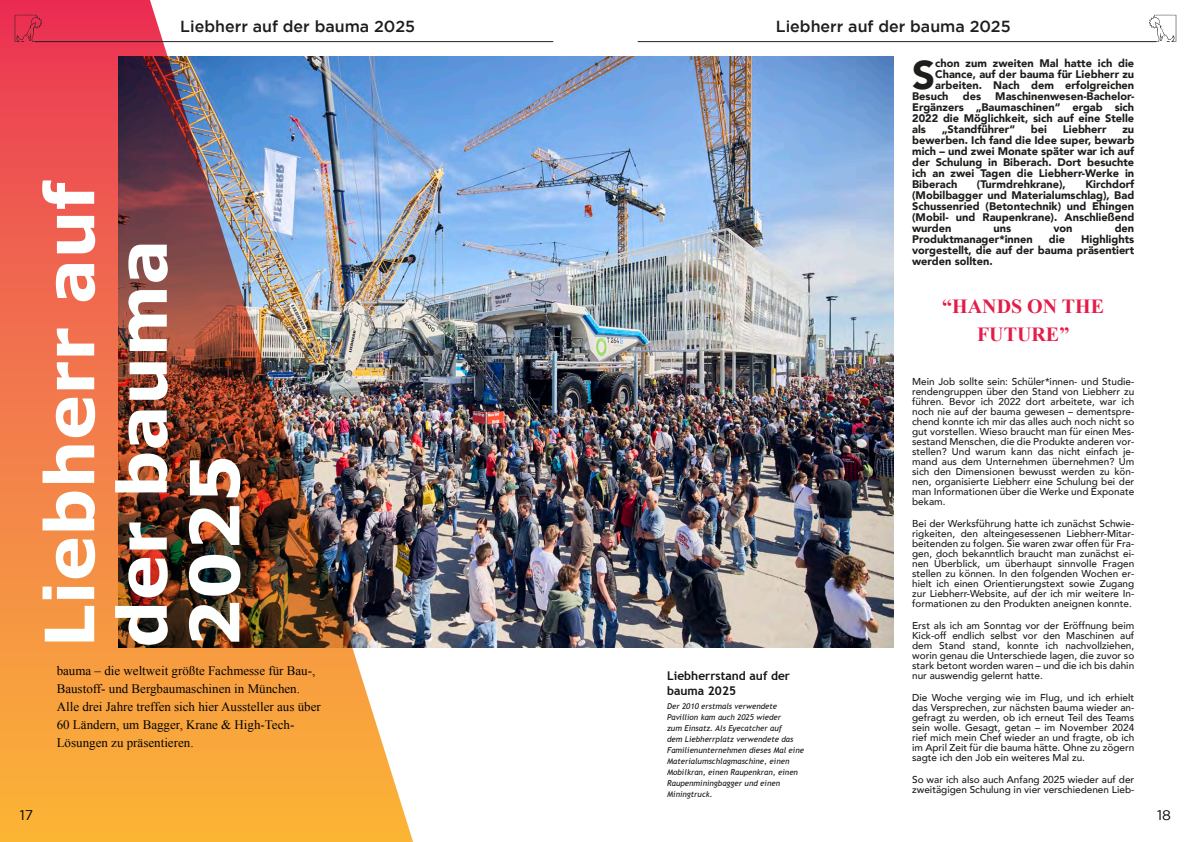
<style>
.page{position:relative;width:1191px;height:842px;background:#fff}
.page>*{position:absolute;margin:0;border:0;box-sizing:border-box;transform-origin:0 0}
.t1{font:700 68px/72.5px "Verdana";color:#feffff}
.t2{font:900 40.1px "Avenir";color:#1d1d1b}
.t3{font:700 20px/27.6px "Times New Roman";color:#e41c48;text-align:center}
.t4{font:500 16px "Gotham";color:#1d1d1b}
.t5{font:14px "Gotham";color:#020303}
.t6{font:13px/18px "Times New Roman";color:#020303}
.t7{font:700 12px/14.4px "Trebuchet MS";color:#141212}
.t8{font:900 11px/11px "Avenir";color:#1d1d1b;text-align:justify}
.t9{font:500 10px/10px "Avenir";color:#1d1d1b;text-align:justify}
.t10{font:italic 8px/11px "Trebuchet MS";color:#141212}
</style>
<div class="page">
<img style="left:418px;top:57px;width:475px;height:591px">
<img style="left:0;top:0;width:418px;height:842px">
<hr style="left:638px;top:41px;width:518px;height:1px;background:#242021">
<svg style="left:1148px;top:15px;width:28px;height:27px"></svg>
<hr style="left:35px;top:41px;width:518px;height:1px;background:#242021">
<svg style="left:15px;top:15px;width:27px;height:27px"></svg>
<h3 class="t4" style="left:180px;top:21px;width:236px">Liebherr auf der bauma 2025</h3>
<h3 class="t4" style="left:776px;top:21px;width:236px">Liebherr auf der bauma 2025</h3>
<h1 class="t1" style="left:39px;top:648px;width:468px;rotate:-90deg">Liebherr auf der bauma<br>2025</h1>
<h3 class="t6" style="left:57px;top:663px;width:266px">bauma – die weltweit größte Fachmesse für Bau-, Baustoff- und Bergbaumaschinen in München.<br>Alle drei Jahre treffen sich hier Aussteller aus über 60 Ländern, um Bagger, Krane &amp; High-Tech-Lösungen zu präsentieren.</h3>
<p class="t7" style="left:667px;top:670px;width:124px">Liebherrstand auf der bauma 2025</p>
<p class="t10" style="left:667px;top:701px;width:138px">Der 2010 erstmals verwendete<br>Pavillion kam auch 2025 wieder<br>zum Einsatz. Als Eyecatcher auf<br>dem Liebherrplatz verwendete das<br>Familienunternehmen dieses Mal eine<br>Materialumschlagmaschine, einen<br>Mobilkran, einen Raupenkran, einen<br>Raupenminingbagger und einen<br>Miningtruck.</p>
<h2 class="t2" style="left:912px;top:49px;width:25px">S</h2>
<p class="t8" style="left:935px;top:58px;width:201px">chon zum zweiten Mal hatte ich die</p>
<p class="t8" style="left:935px;top:69px;width:201px">Chance, auf der bauma für Liebherr zu</p>
<p class="t8" style="left:935px;top:80px;width:201px">arbeiten. Nach dem erfolgreichen</p>
<p class="t8" style="left:912px;top:91px;width:38px">Besuch</p>
<p class="t8" style="left:962px;top:91px;width:20px">des</p>
<p class="t8" style="left:912px;top:91px;width:224px;text-indent:83px">Maschinenwesen-Bachelor-Ergänzers „Baumaschinen“ ergab sich 2022 die Möglichkeit, sich auf eine Stelle als</p>
<p class="t8" style="left:942px;top:124px;width:75px">„Standführer“</p>
<p class="t8" style="left:1031px;top:124px;width:18px">bei</p>
<p class="t8" style="left:1063px;top:124px;width:45px">Liebherr</p>
<p class="t8" style="left:912px;top:124px;width:224px;text-indent:210px">zu bewerben. Ich fand die Idee super, bewarb mich – und zwei Monate später war ich auf der Schulung in Biberach. Dort besuchte ich an zwei Tagen die Liebherr-Werke in Biberach</p>
<p class="t8" style="left:912px;top:179px;width:224px;text-indent:173px">Kirchdorf (Mobilbagger und Materialumschlag), Bad Schussenried (Betontechnik) und Ehingen (Mobil- und Raupenkrane). Anschließend wurden</p>
<p class="t8" style="left:977px;top:179px;width:90px">(Turmdrehkrane),</p>
<p class="t8" style="left:993px;top:223px;width:19px">uns</p>
<p class="t8" style="left:1053px;top:223px;width:21px">von</p>
<p class="t8" style="left:1114px;top:223px;width:21px">den</p>
<p class="t8" style="left:912px;top:234px;width:122px">Produktmanager*innen</p>
<p class="t8" style="left:1049px;top:234px;width:18px">die</p>
<p class="t8" style="left:912px;top:234px;width:224px;text-indent:169px">Highlights vorgestellt, die auf der bauma präsentiert werden sollten.</p>
<h3 class="t3" style="left:942px;top:295px;width:163px">“HANDS ON THE<br>FUTURE”</h3>
<p class="t9" style="left:912px;top:377px;width:224px">Mein Job sollte sein: Schüler*innen- und Studie&shy;rendengruppen über den Stand von Liebherr zu führen. Bevor ich 2022 dort arbeitete, war ich noch nie auf der bauma gewesen – dementspre&shy;chend konnte ich mir das alles auch noch nicht so gut vorstellen. Wieso braucht man für einen Mes&shy;sestand Menschen, die die Produkte anderen vor&shy;stellen? Und warum kann das nicht einfach je&shy;mand aus dem Unternehmen übernehmen? Um sich den Dimensionen bewusst werden zu kön&shy;nen, organisierte Liebherr eine Schulung bei der man Informationen über die Werke und Exponate bekam.</p>
<p class="t9" style="left:912px;top:519px;width:224px">Bei der Werksführung hatte ich zunächst Schwie&shy;rigkeiten, den alteingesessenen Liebherr-Mitar&shy;beitenden zu folgen. Sie waren zwar offen für Fra&shy;gen, doch bekanntlich braucht man zunächst ei&shy;nen Überblick, um überhaupt sinnvolle Fragen stellen zu können. In den folgenden Wochen er&shy;hielt ich einen Orientierungstext sowie Zugang zur Liebherr-Website, auf der ich mir weitere In&shy;formationen zu den Produkten aneignen konnte.</p>
<p class="t9" style="left:912px;top:621px;width:224px">Erst als ich am Sonntag vor der Eröffnung beim Kick-off endlich selbst vor den Maschinen auf dem Stand stand, konnte ich nachvollziehen, worin genau die Unterschiede lagen, die zuvor so stark betont worden waren – und die ich bis dahin nur auswendig gelernt hatte.</p>
<p class="t9" style="left:912px;top:693px;width:224px">Die Woche verging wie im Flug, und ich erhielt das Versprechen, zur nächsten bauma wieder an&shy;gefragt zu werden, ob ich erneut Teil des Teams sein wolle. Gesagt, getan – im November 2024 rief mich mein Chef wieder an und fragte, ob ich im April Zeit für die bauma hätte. Ohne zu zögern sagte ich den Job ein weiteres Mal zu.</p>
<p class="t9" style="left:912px;top:775px;width:224px">So war ich also auch Anfang 2025 wieder auf der zweitägigen Schulung in vier verschiedenen Lieb-</p>
<h3 class="t5" style="left:20px;top:810px;width:15px">17</h3>
<h3 class="t5" style="left:1157px;top:810px;width:15px">18</h3>
</div>
